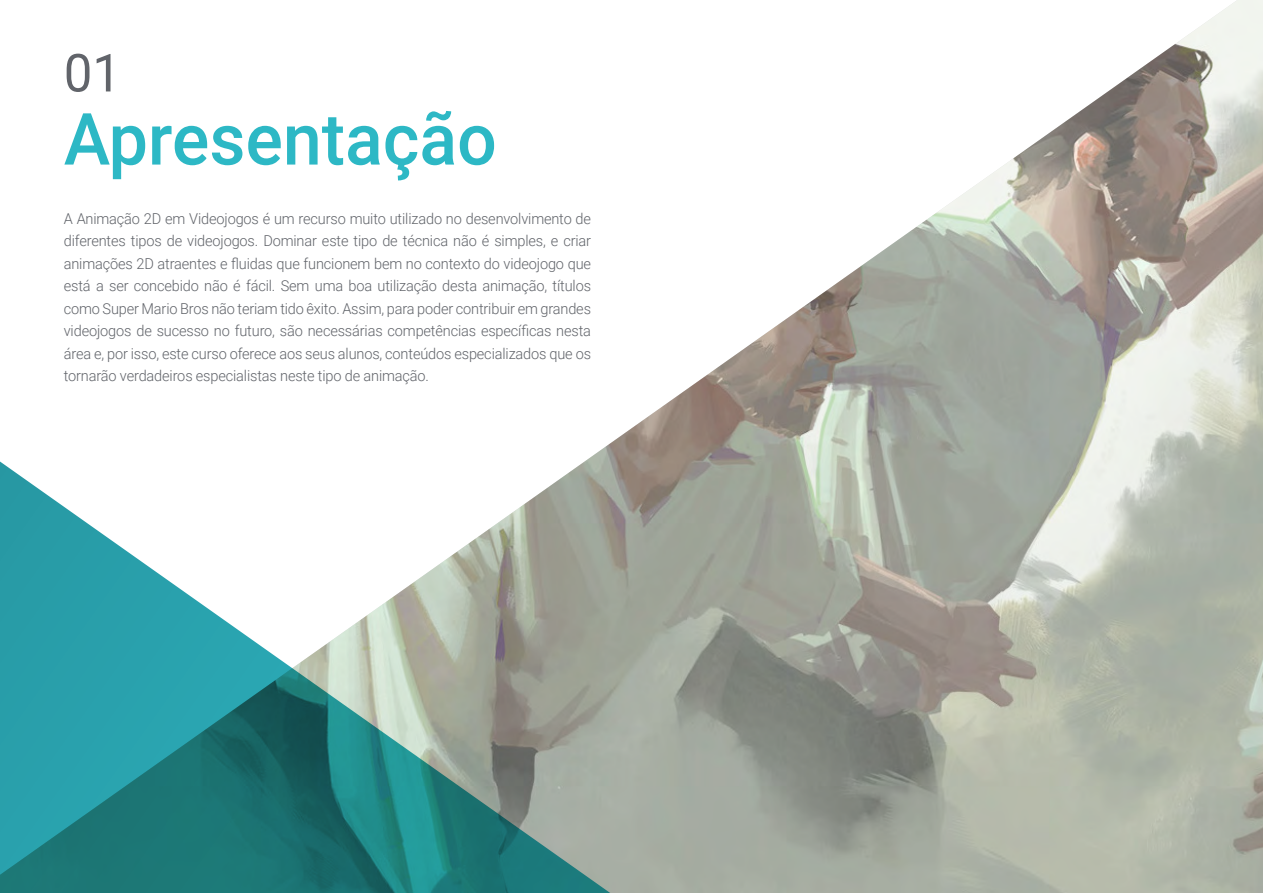
<style>
.page{position:relative;width:1263px;height:893px;background:#fff}
.page>*{position:absolute;margin:0;border:0;box-sizing:border-box;transform-origin:0 0}
.t1{font:500 72px "Roboto";color:#2db8c5}
.t2{font:52.5px "Roboto";color:#61646a}
.t3{font:300 15px/22.5px "Roboto";letter-spacing:-.01em;color:#61646a;text-align:justify}
</style>
<div class="page">
<img style="left:607px;top:0;width:656px;height:893px">
<svg style="left:0;top:446px;width:640px;height:447px"></svg>
<h2 class="t2" style="left:64px;top:36px;width:59px">01</h2>
<h1 class="t1" style="left:64px;top:89px;width:435px">Apresentação</h1>
<p class="t3" style="left:64px;top:207px;width:529px">A Animação 2D em Videojogos é um recurso muito utilizado no desenvolvimento de diferentes tipos de videojogos. Dominar este tipo de técnica não é simples, e criar animações 2D atraentes e fluidas que funcionem bem no contexto do videojogo que está a ser concebido não é fácil. Sem uma boa utilização desta animação, títulos como Super Mario Bros não teriam tido êxito. Assim, para poder contribuir em grandes videojogos de sucesso no futuro, são necessárias competências específicas nesta área e, por isso, este curso oferece aos seus alunos, conteúdos especializados que os tornarão verdadeiros especialistas neste tipo de animação.</p>
</div>
